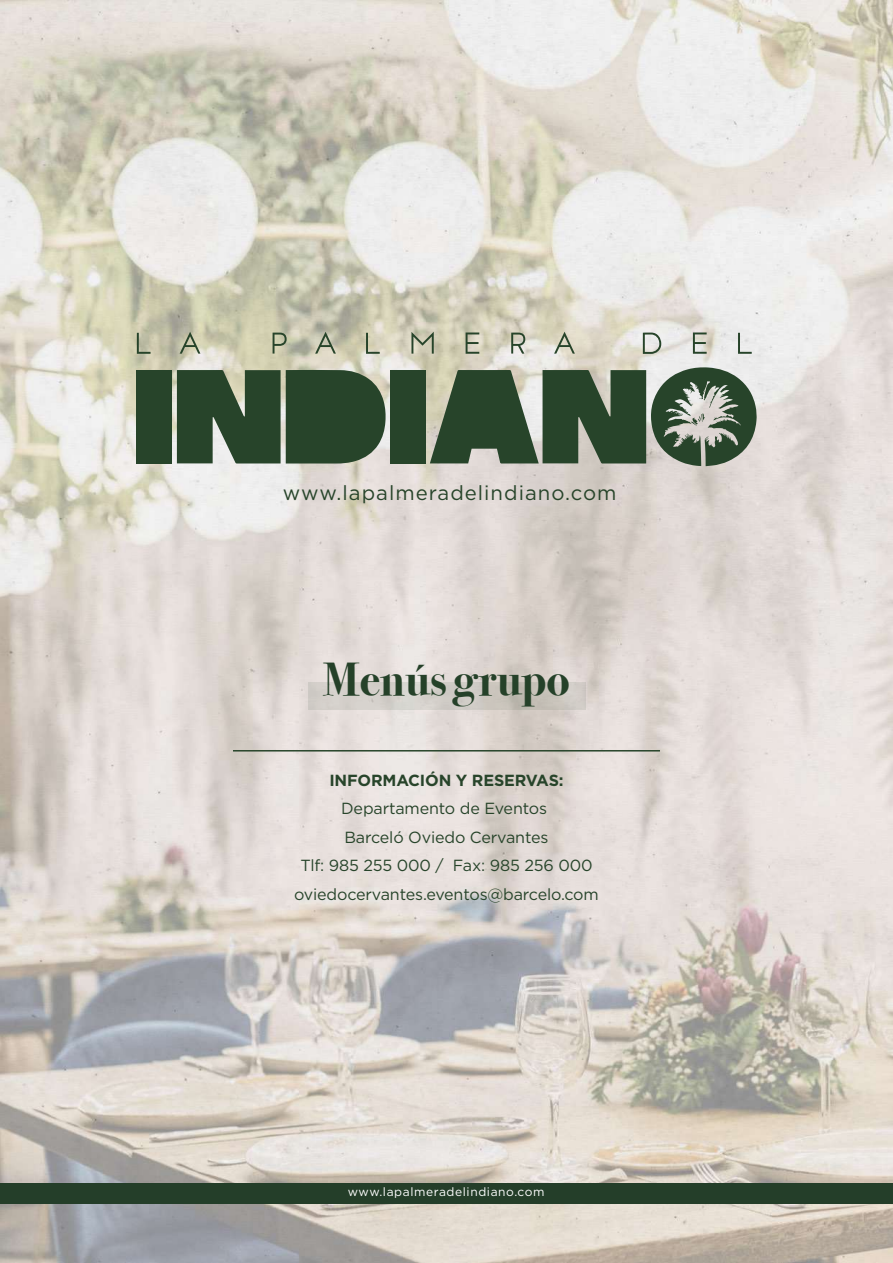
<style>
.page{position:relative;width:893px;height:1263px;background:#fff}
.page>*{position:absolute;margin:0;border:0;box-sizing:border-box;transform-origin:0 0}
.t1{font:46.05px "Bodoni Svty Two ITCTT Bold";color:#254129}
.t2{font:20.4px "Gotham";letter-spacing:.05em;color:#27442a}
.t3{font:16.05px/28.5px "Gotham";letter-spacing:-.01em;color:#27442a;text-align:center}
.t4{font:700 16.05px "Gotham";letter-spacing:-.01em;color:#27442a}
.t5{font:12px "Gotham";letter-spacing:.05em;color:#fff}
</style>
<div class="page">
<img style="left:0;top:0;width:893px;height:1263px">
<svg style="left:308px;top:682px;width:277px;height:28px;background:#cecac4"></svg>
<div style="left:136px;top:370px;width:36px;height:93px;background:#27442a"></div>
<svg style="left:137px;top:333px;width:14px;height:21px"></svg>
<svg style="left:693px;top:332px;width:14px;height:22px"></svg>
<svg style="left:273px;top:333px;width:14px;height:21px"></svg>
<svg style="left:738px;top:333px;width:14px;height:21px"></svg>
<svg style="left:177px;top:370px;width:209px;height:94px;background:#3f5840"></svg>
<svg style="left:315px;top:332px;width:21px;height:22px"></svg>
<svg style="left:366px;top:333px;width:14px;height:21px"></svg>
<svg style="left:411px;top:332px;width:23px;height:22px"></svg>
<svg style="left:466px;top:332px;width:13px;height:22px"></svg>
<svg style="left:180px;top:332px;width:20px;height:22px"></svg>
<div style="left:390px;top:370px;width:36px;height:93px;background:#27442a"></div>
<svg style="left:511px;top:333px;width:14px;height:21px"></svg>
<svg style="left:554px;top:332px;width:21px;height:22px"></svg>
<svg style="left:643px;top:333px;width:18px;height:21px"></svg>
<svg style="left:430px;top:367px;width:327px;height:99px;background:#637561"></svg>
<hr style="left:233px;top:750px;width:427px;height:1px;background:#27442a">
<div style="left:0;top:1182px;width:893px;height:21px;background:#243e29"></div>
<p class="t2" style="left:283px;top:479px;width:335px">www.lapalmeradelindiano.com</p>
<h1 class="t1" style="left:323px;top:653px;width:248px">Menús grupo</h1>
<p class="t4" style="left:329px;top:769px;width:236px">INFORMACIÓN Y RESERVAS:</p>
<p class="t3" style="left:294px;top:794px;width:306px">Departamento de Eventos<br>Barceló Oviedo Cervantes<br>Tlf: 985 255 000 / Fax: 985 256 000 oviedocervantes.eventos@barcelo.com</p>
<p class="t5" style="left:348px;top:1184px;width:198px">www.lapalmeradelindiano.com</p>
</div>
